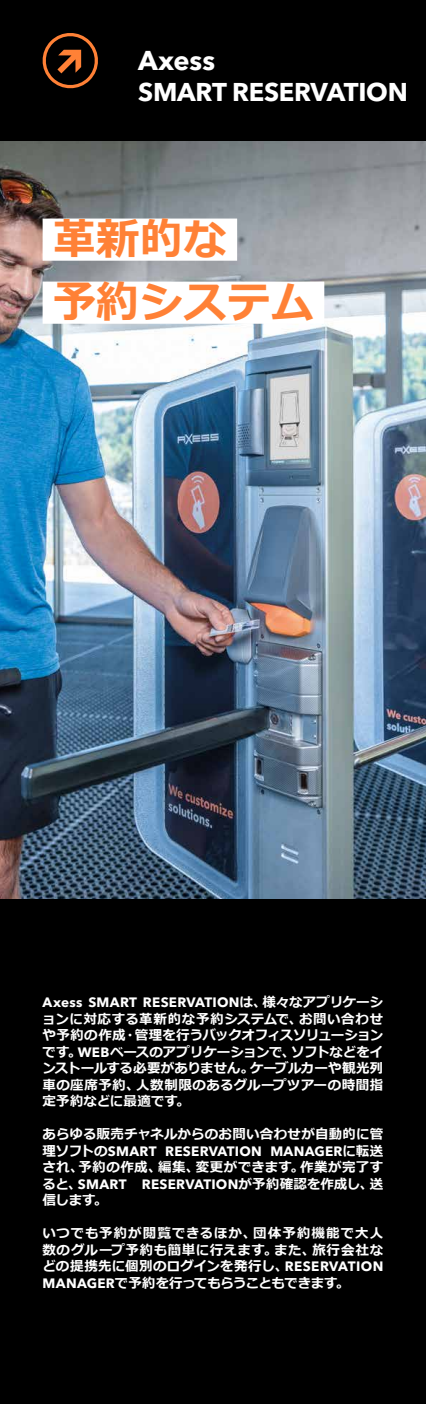
<style>
.page{position:relative;width:426px;height:1404px;background:#fff}
.page>*{position:absolute;margin:0;border:0;box-sizing:border-box;transform-origin:0 0}
.t1{font:700 43.5px/63px "Meiryo";color:#ff8136}
.t2{font:700 27px "Avenir Next Cyr";color:#fff}
.t3{font:700 25.5px "Avenir Next Cyr";letter-spacing:-.01em;color:#fff}
.t4{font:700 13.5px/16.5px "Meiryo";letter-spacing:.015em;color:#fff;text-align:justify}
.t5{font:700 13.5px "Avenir Next Cyr";letter-spacing:.015em;color:#fff}
.s1{font-family:"Meiryo"}
.s2{font-family:"Avenir Next Cyr"}
</style>
<div class="page">
<img style="left:0;top:140px;width:425px;height:759px">
<div style="left:0;top:899px;width:425px;height:504px;background:#000"></div>
<div style="left:0;top:0;width:425px;height:140px;background:#000"></div>
<svg style="left:42px;top:33px;width:56px;height:56px"></svg>
<div style="left:43px;top:218px;width:194px;height:43px;background:#fff"></div>
<div style="left:43px;top:281px;width:281px;height:43px;background:#fff"></div>
<h2 class="t2" style="left:138px;top:44px;width:78px">Axess</h2>
<h3 class="t3" style="left:138px;top:76px;width:271px">SMART RESERVATION</h3>
<h1 class="t1" style="left:53px;top:210px;width:262px">革新的な<br>予約システム</h1>
<p class="t5" style="left:43px;top:994px;width:342px">Axess SMART RESERVATION<span class="s1">は、様々なアプリケーシ</span></p>
<p class="t4" style="left:43px;top:1011px;width:342px">ョンに対応する革新的な予約システムで、お問い合わせや予約の作成・管理を行うバックオフィスソリューションです。<span class="s2">WEB</span>ベースのアプリケーションで、ソフトなどをインストールする必要がありません。ケーブルカーや観光列車の座席予約、人数制限のあるグループツアーの時間指定予約などに最適です。</p>
<p class="t4" style="left:43px;top:1126px;width:342px">あらゆる販売チャネルからのお問い合わせが自動的に管</p>
<p class="t5" style="left:43px;top:1142px;width:342px"><span class="s1">理ソフトの</span>SMART RESERVATION MANAGER<span class="s1">に転送</span></p>
<p class="t4" style="left:43px;top:1159px;width:342px">され、予約の作成、編集、変更ができます。作業が完了す</p>
<p class="t5" style="left:43px;top:1175px;width:342px"><span class="s1">ると、</span>SMART RESERVATION<span class="s1">が予約確認を作成し、送</span></p>
<p class="t4" style="left:43px;top:1192px;width:66px">信します。</p>
<p class="t4" style="left:43px;top:1225px;width:342px">いつでも予約が閲覧できるほか、団体予約機能で大人数のグループ予約も簡単に行えます。また、旅行会社などの提携先に個別のログインを発行し、<span class="s2">RESERVATION MANAGER</span>で予約を行ってもらうこともできます。</p>
</div>
